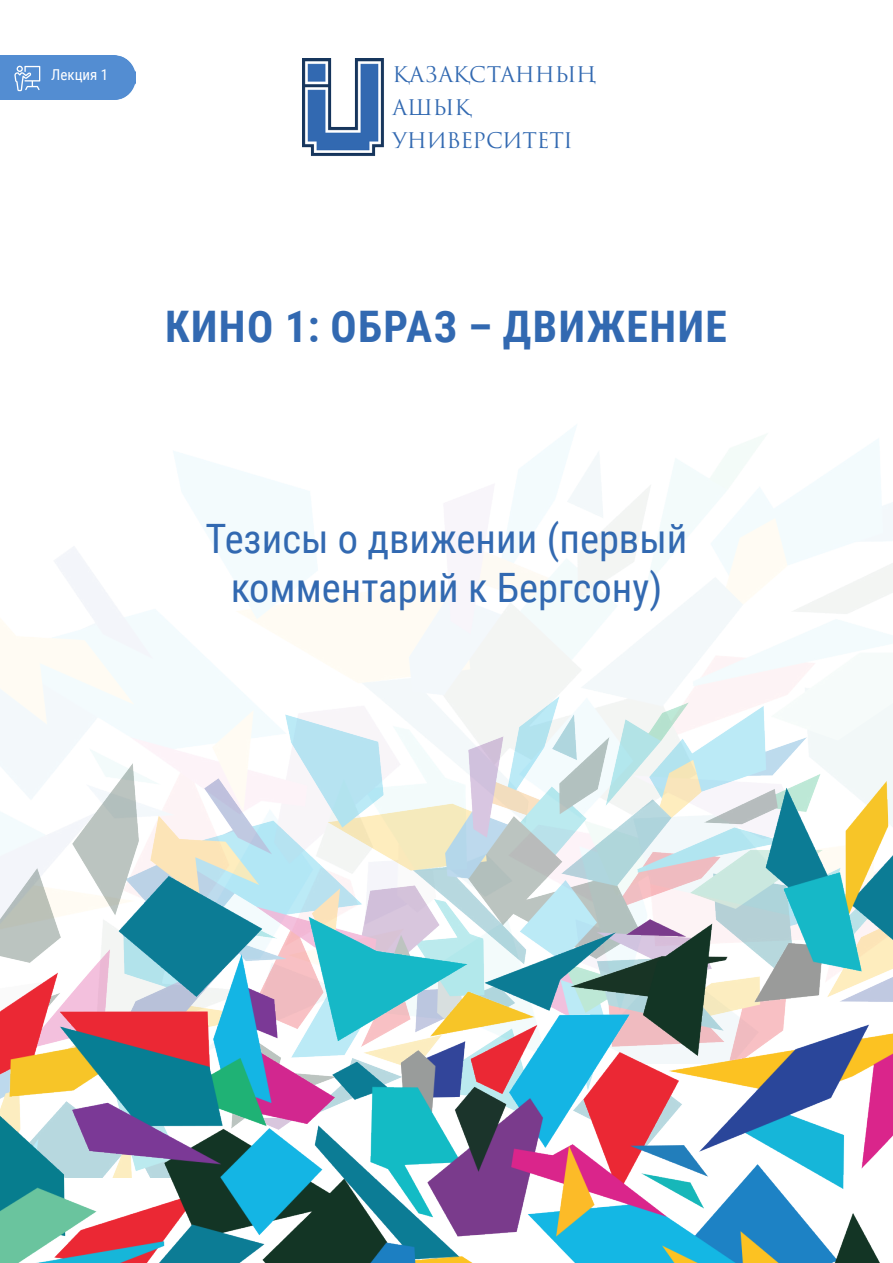
<style>
.page{position:relative;width:893px;height:1263px;background:#fff}
.page>*{position:absolute;margin:0;border:0;box-sizing:border-box;transform-origin:0 0}
.t1{font:700 43.5px "Roboto Condensed";letter-spacing:.035em;color:#3269b1}
.t2{font:40.5px/48.6px "Roboto Condensed";color:#3269b1;text-align:center}
.t3{font:21px "Trajan Pro 3";letter-spacing:-.01em;color:#3269b1}
.t4{font:15px "Roboto Condensed";color:#fff}
</style>
<div class="page">
<img style="left:0;top:425px;width:893px;height:638px">
<img style="left:302px;top:58px;width:82px;height:98px">
<img style="left:0;top:696px;width:892px;height:33px">
<img style="left:0;top:729px;width:892px;height:534px">
<div style="left:0;top:55px;width:136px;height:45px;background:#538dd2"></div>
<svg style="left:14px;top:66px;width:26px;height:25px"></svg>
<p class="t4" style="left:51px;top:64px;width:59px">Лекция 1</p>
<p class="t3" style="left:393px;top:60px;width:205px">ҚАЗАҚСТАННЫҢ</p>
<p class="t3" style="left:393px;top:93px;width:80px">АШЫҚ</p>
<p class="t3" style="left:393px;top:126px;width:182px">УНИВЕРСИТЕТІ</p>
<p class="t1" style="left:165px;top:296px;width:563px">КИНО 1: ОБРАЗ – ДВИЖЕНИЕ</p>
<p class="t2" style="left:205px;top:513px;width:484px">Тезисы о движении (первый комментарий к Бергсону)</p>
</div>
